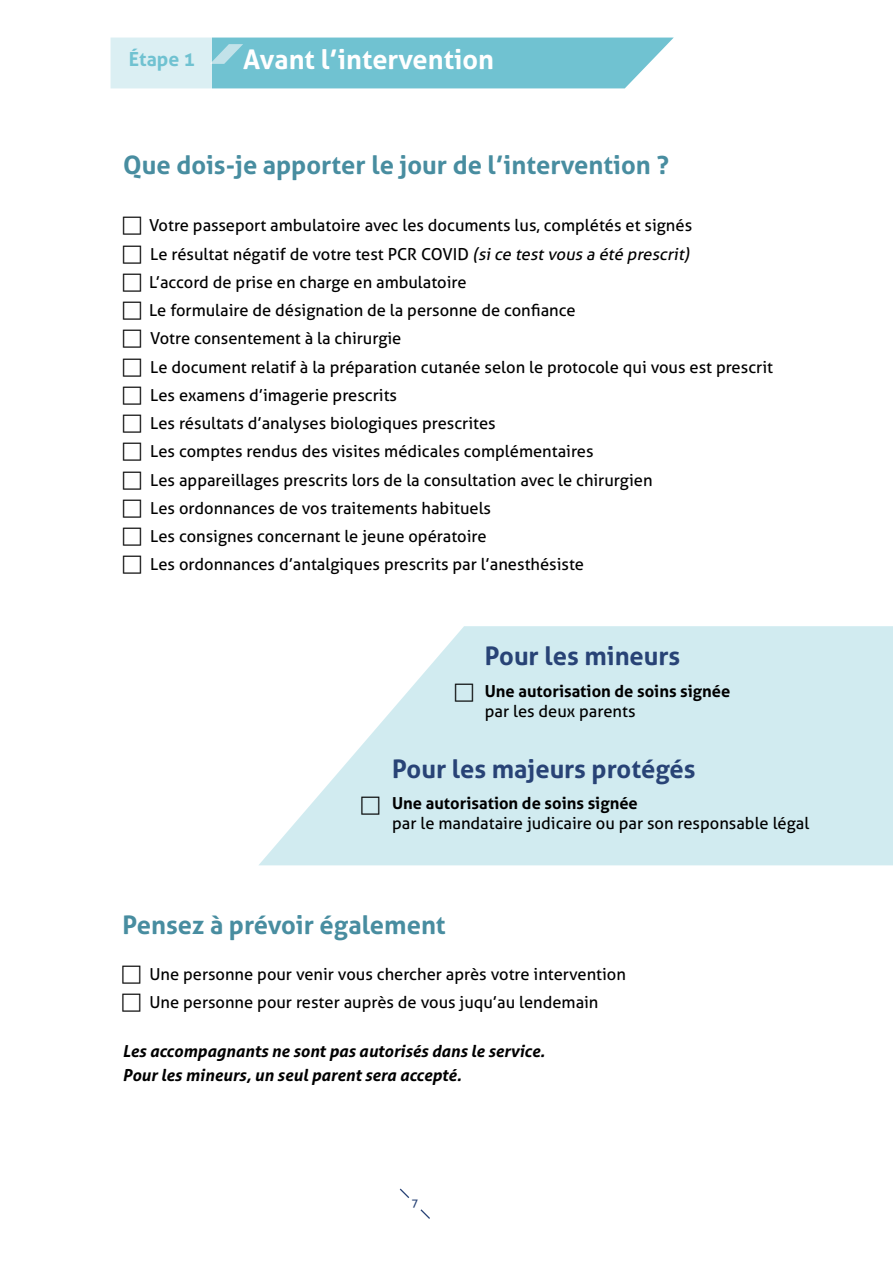
<style>
.page{position:relative;width:893px;height:1263px;background:#fff}
.page>*{position:absolute;margin:0;border:0;box-sizing:border-box;transform-origin:0 0}
.t1{font:700 27px "Aller";color:#fff}
.t2{font:700 25.5px "Aller";color:#488da0}
.t3{font:700 25.5px "Aller";color:#284376}
.t4{font:700 19.5px "Aller";color:#70c2d1}
.t5{font:16.5px/28.2px "Aller";color:#000}
.t6{font:italic 700 16.5px/24px "Aller";color:#000}
.t7{font:700 16.5px "Aller";color:#000}
.t8{font:11.55px "Aller";color:#284376}
.s1{font-style:italic}
</style>
<div class="page">
<svg style="left:110px;top:37px;width:564px;height:52px;background:#7bc6d4"></svg>
<div style="left:111px;top:37px;width:101px;height:52px;background:#dbeff3"></div>
<svg style="left:259px;top:626px;width:634px;height:239px;fill:#d1ebf0"></svg>
<svg style="left:399px;top:1188px;width:31px;height:31px"></svg>
<svg style="left:455px;top:683px;width:18px;height:19px"></svg>
<svg style="left:361px;top:796px;width:18px;height:18px"></svg>
<p class="t4" style="left:129px;top:47px;width:68px">Étape 1</p>
<h1 class="t1" style="left:243px;top:43px;width:252px">Avant l’intervention</h1>
<h2 class="t2" style="left:123px;top:149px;width:547px">Que dois-je apporter le jour de l’intervention ?</h2>
<p class="t5" style="left:149px;top:211px;width:625px">Votre passeport ambulatoire avec les documents lus, complétés et signés<br>Le résultat négatif de votre test PCR COVID <span class="s1">(sice testvous a été prescrit)<br></span>L’accord de prise en charge en ambulatoire<br>Le formulaire de désignation de la personne de confiance<br>Votre consentement à la chirurgie<br>Le document relatif à la préparation cutanée selon le protocole qui vous est prescrit Les examens d’imagerie prescrits<br>Les résultats d’analyses biologiques prescrites<br>Les comptes rendus des visites médicales complémentaires<br>Les appareillages prescrits lors de la consultation avec le chirurgien<br>Les ordonnances de vos traitements habituels<br>Les consignes concernant le jeune opératoire<br>Les ordonnances d’antalgiques prescrits par l’anesthésiste</p>
<h2 class="t3" style="left:485px;top:640px;width:197px">Pour les mineurs</h2>
<p class="t7" style="left:485px;top:681px;width:247px">Une autorisation de soins signée</p>
<p class="t5" style="left:485px;top:697px;width:152px">par les deux parents</p>
<h2 class="t3" style="left:392px;top:753px;width:305px">Pour les majeurs protégés</h2>
<p class="t7" style="left:392px;top:793px;width:247px">Une autorisation de soins signée</p>
<p class="t5" style="left:392px;top:809px;width:419px">par le mandataire judicaire ou par son responsable légal</p>
<h2 class="t2" style="left:122px;top:909px;width:325px">Pensez à prévoir également</h2>
<p class="t5" style="left:149px;top:960px;width:478px">Une personne pour venir vous chercher après votre intervention<br>Une personne pour rester auprès de vous juqu’au lendemain</p>
<p class="t6" style="left:122px;top:1038px;width:424px">Les accompagnants ne sont pas autorisés dans le service.<br>Pour les mineurs, un seul parent sera accepté.</p>
<p class="t8" style="left:412px;top:1196px;width:8px">7</p>
</div>
